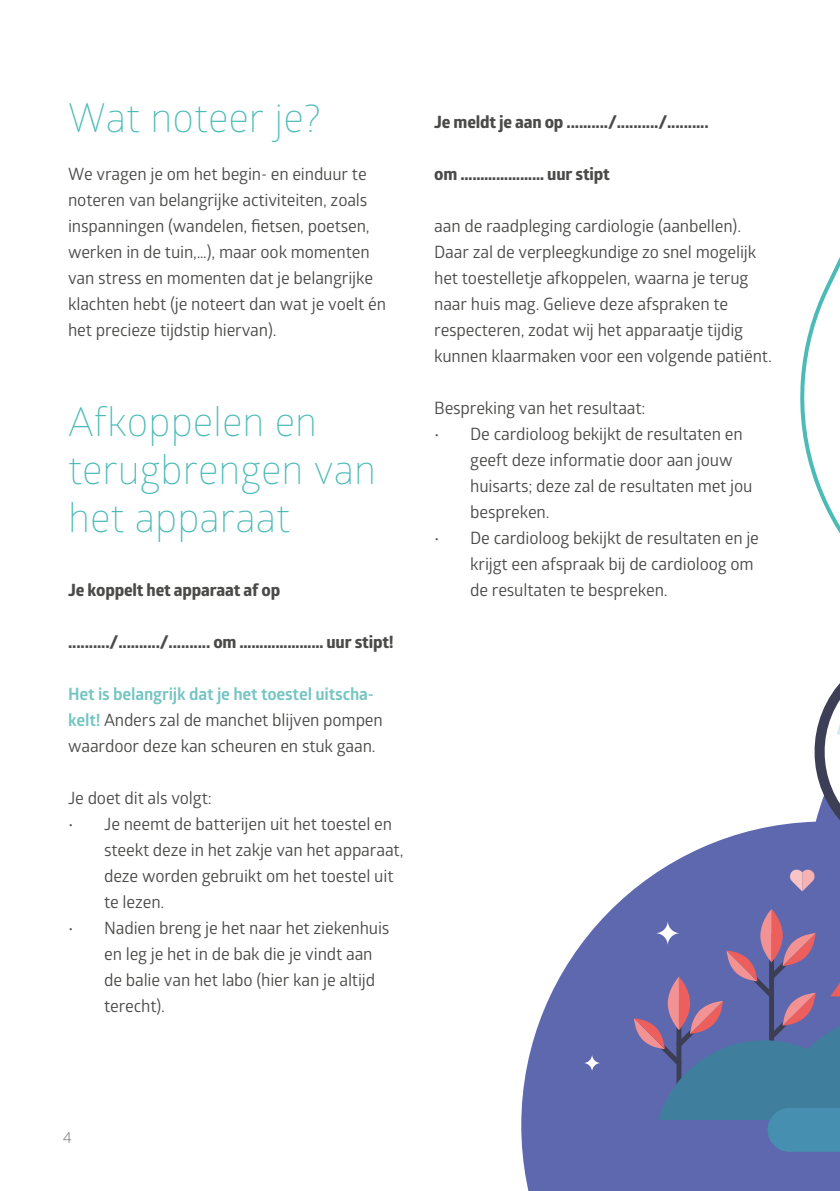
<style>
.page{position:relative;width:840px;height:1191px;background:#fff}
.page>*{position:absolute;margin:0;border:0;box-sizing:border-box;transform-origin:0 0}
.t1{font:300 40px/48px "Glober";color:#4cbbb8}
.t2{font:17px/26px "Glober";letter-spacing:-.01em;color:#4a4a49}
.t3{font:700 17px "Globerx";letter-spacing:-.01em;color:#4a4a49}
.t4{font:16px "Glober";color:#7c7b7b}
.s1{font-weight:700;color:#75c5c3}
</style>
<div class="page">
<svg style="left:521px;top:823px;width:318px;height:368px;fill:#5e68ae"></svg>
<svg style="left:633px;top:909px;width:206px;height:242px;background:#616fa3"></svg>
<svg style="left:788px;top:259px;width:51px;height:632px"></svg>
<svg style="left:655px;top:920px;width:24px;height:25px"></svg>
<svg style="left:583px;top:1054px;width:17px;height:17px"></svg>
<h1 class="t1" style="left:68px;top:92px;width:254px">Wat noteer je?</h1>
<p class="t2" style="left:68px;top:160px;width:319px">We vragen je om het begin- en einduur te noteren van belangrijke activiteiten, zoals inspanningen (wandelen, fietsen, poetsen, werken in de tuin,…), maar ook momenten van stress en momenten dat je belangrijke klachten hebt (je noteert dan wat je voelt én het precieze tijdstip hiervan).</p>
<h1 class="t1" style="left:68px;top:396px;width:309px">Afkoppelen en terugbrengen van het apparaat</h1>
<p class="t3" style="left:68px;top:578px;width:213px">Je koppelt het apparaat af op</p>
<p class="t3" style="left:68px;top:630px;width:327px">........../........../.......... om ………………… uur stipt!</p>
<p class="t2" style="left:68px;top:680px;width:316px"><span class="s1">Het is belangrijk dat je het toestel uitscha&shy;kelt!</span> Anders zal de manchet blijven pompen waardoor deze kan scheuren en stuk gaan.</p>
<p class="t2" style="left:68px;top:784px;width:145px">Je doet dit als volgt:</p>
<p class="t2" style="left:104px;top:810px;width:301px;text-indent:-36px">• Je neemt de batterijen uit het toestel en steekt deze in het zakje van het apparaat, deze worden gebruikt om het toestel uit te lezen.</p>
<p class="t2" style="left:104px;top:914px;width:287px;text-indent:-36px">• Nadien breng je het naar het ziekenhuis en leg je het in de bak die je vindt aan de balie van het labo (hier kan je altijd terecht).</p>
<p class="t3" style="left:434px;top:110px;width:276px">Je meldt je aan op ........../........../..........</p>
<p class="t3" style="left:434px;top:162px;width:177px">om ………………… uur stipt</p>
<p class="t2" style="left:434px;top:212px;width:339px">aan de raadpleging cardiologie (aanbellen).<br>Daar zal de verpleegkundige zo snel mogelijk het toestelletje afkoppelen, waarna je terug naar huis mag. Gelieve deze afspraken te respecteren, zodat wij het apparaatje tijdig kunnen klaarmaken voor een volgende patiënt.</p>
<p class="t2" style="left:434px;top:394px;width:213px">Bespreking van het resultaat:</p>
<p class="t2" style="left:470px;top:420px;width:283px;text-indent:-36px">• De cardioloog bekijkt de resultaten en geeft deze informatie door aan jouw huisarts; deze zal de resultaten met jou bespreken.</p>
<p class="t2" style="left:470px;top:524px;width:290px;text-indent:-36px">• De cardioloog bekijkt de resultaten en je krijgt een afspraak bij de cardioloog om de resultaten te bespreken.</p>
<p class="t4" style="left:63px;top:1125px;width:11px">4</p>
</div>
